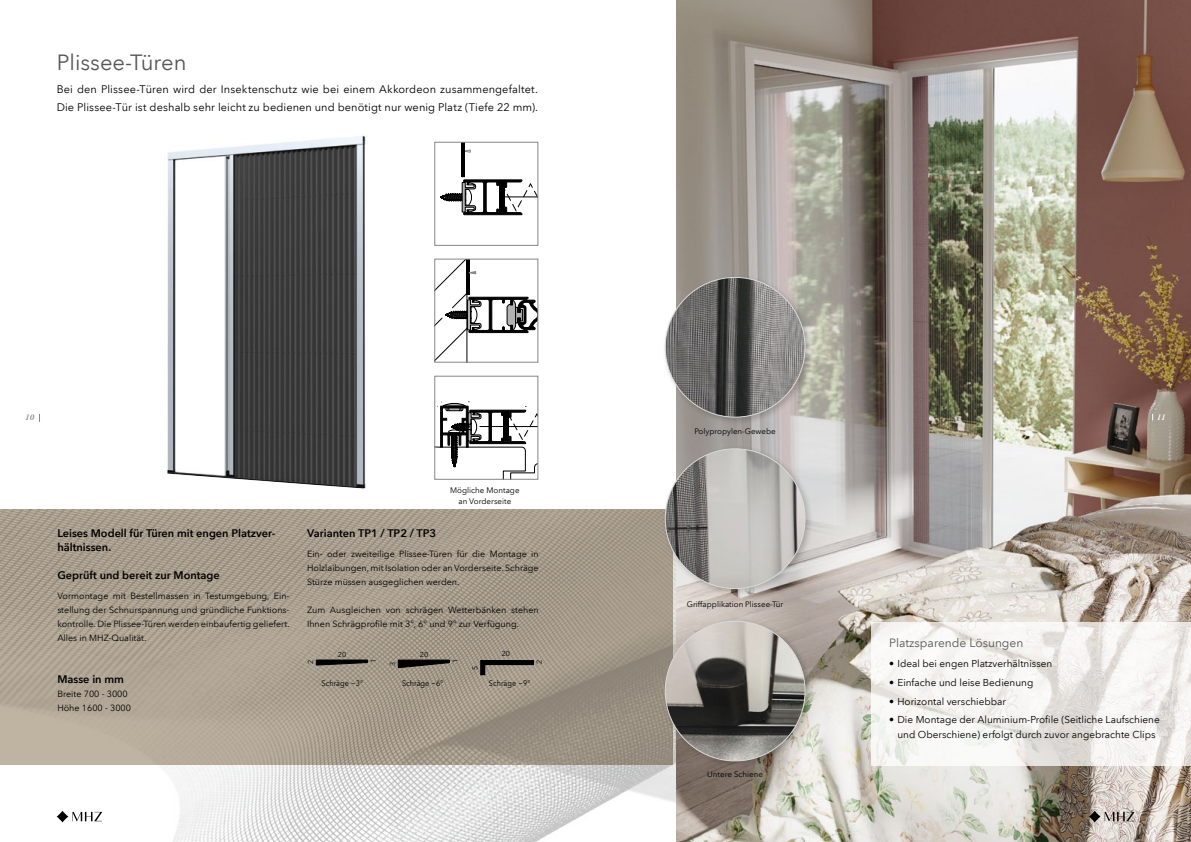
<style>
.page{position:relative;width:1191px;height:842px;background:#fff}
.page>*{position:absolute;margin:0;border:0;box-sizing:border-box;transform-origin:0 0}
.t1{font:22px "Avenir Next LT Com";color:#575756}
.t2{font:12px "Avenir Next LT Com";color:#575756}
.t3{font:11px/18px "Avenir Next LT Com";letter-spacing:.01em;color:#000}
.t4{font:600 11px/14px "Avenir Next LT Com";color:#000}
.t5{font:700 10.8px "Helvetica Neue LT Com";color:#000}
.t6{font:10px/15px "Avenir Next LT Com";color:#000;text-align:center}
.t7{font:9px/14px "Avenir Next LT Com";color:#000;text-align:justify}
.t8{font:italic 600 9px "Garamond Premr Pro";color:#878787}
.t9{font:italic 600 9px "Garamond Premr Pro";color:#fff}
.t10{font:8.1px "Avenir Next LT Com";color:#000;scale:.91 1}
.t11{font:8px/11px "Avenir Next LT Com";color:#000;text-align:center}
.t12{font:7.2px "Avenir Next LT Com";color:#000}
</style>
<div class="page">
<img style="left:56px;top:596px;width:621px;height:246px">
<svg style="left:0;top:510px;width:673px;height:255px;background:#a89d8d"></svg>
<img style="left:677px;top:0;width:514px;height:842px">
<svg style="left:316px;top:660px;width:52px;height:5px"></svg>
<svg style="left:398px;top:660px;width:52px;height:8px"></svg>
<svg style="left:477px;top:657px;width:62px;height:23px"></svg>
<svg style="left:57px;top:811px;width:45px;height:11px"></svg>
<svg style="left:1089px;top:811px;width:45px;height:11px"></svg>
<img style="left:167px;top:135px;width:199px;height:354px">
<svg style="left:871px;top:622px;width:320px;height:143px;fill:#f6f5f3"></svg>
<div style="left:661px;top:445px;width:152px;height:151px;background:#000;opacity:.2"></div>
<img style="left:665px;top:449px;width:140px;height:140px;border-radius:70px">
<hr style="left:1024px;top:259px;width:1px;height:35px;background:#000">
<svg style="left:436px;top:261px;width:100px;height:100px"></svg>
<div style="left:434px;top:259px;width:104px;height:104px;border:1px solid #878787"></div>
<hr style="left:1010px;top:142px;width:1px;height:35px;background:#000">
<hr style="left:461px;top:142px;width:1px;height:35px;background:#000">
<svg style="left:462px;top:150px;width:8px;height:3px"></svg>
<hr style="left:463px;top:142px;width:1px;height:35px;background:#000">
<svg style="left:440px;top:176px;width:96px;height:40px"></svg>
<div style="left:434px;top:142px;width:104px;height:104px;border:1px solid #878787"></div>
<div style="left:661px;top:273px;width:152px;height:152px;background:#000;opacity:.2"></div>
<img style="left:665px;top:277px;width:140px;height:140px;border-radius:70px">
<div style="left:661px;top:617px;width:152px;height:152px;background:#000;opacity:.2"></div>
<img style="left:665px;top:621px;width:140px;height:140px;border-radius:70px">
<svg style="left:436px;top:401px;width:100px;height:77px"></svg>
<svg style="left:680px;top:416px;width:1px;height:22px"></svg>
<div style="left:434px;top:376px;width:104px;height:104px;border:1px solid #878787"></div>
<h1 class="t1" style="left:57px;top:50px;width:131px">Plissee-Türen</h1>
<p class="t3" style="left:57px;top:81px;width:483px">Bei den Plissee-Türen wird der Insektenschutz wie bei einem Akkordeon zusammengefaltet.<br>Die Plissee-Tür ist deshalb sehr leicht zu bedienen und benötigt nur wenig Platz (Tiefe 22 mm).</p>
<p class="t5" style="left:440px;top:102px;width:17px">0.5</p>
<p class="t8" style="left:25px;top:412px;width:10px">10</p>
<p class="t9" style="left:1156px;top:412px;width:10px">11</p>
<p class="t4" style="left:57px;top:526px;width:219px">Leises Modell für Türen mit engen Platzver&shy;hältnissen.</p>
<p class="t4" style="left:57px;top:568px;width:164px">Geprüft und bereit zur Montage</p>
<p class="t7" style="left:57px;top:589px;width:234px">Vormontage mit Bestellmassen in Testumgebung, Ein&shy;stellung der Schnurspannung und gründliche Funktions&shy;kontrolle. Die Plissee-Türen werden einbaufertig geliefert.<br>Alles in MHZ-Qualität.</p>
<p class="t4" style="left:57px;top:672px;width:68px">Masse in mm</p>
<p class="t7" style="left:57px;top:687px;width:75px">Breite 700 - 3000<br>Höhe 1600 - 3000</p>
<p class="t11" style="left:450px;top:485px;width:71px">Mögliche Montage an Vorderseite</p>
<p class="t4" style="left:307px;top:526px;width:131px">Varianten TP1 / TP2 / TP3</p>
<p class="t7" style="left:307px;top:547px;width:233px">Ein- oder zweiteilige Plissee-Türen für die Montage in Holzlaibungen, mit Isolation oder an Vorderseite. Schräge Stürze müssen ausgeglichen werden.</p>
<p class="t7" style="left:307px;top:603px;width:233px">Zum Ausgleichen von schrägen Wetterbänken stehen<br>Ihnen Schrägprofile mit 3°, 6° und 9° zur Verfügung.</p>
<p class="t12" style="left:338px;top:650px;width:10px">20</p>
<p class="t12" style="left:306px;top:664px;width:6px;rotate:-90deg">2</p>
<p class="t12" style="left:369px;top:663px;width:6px;rotate:-90deg">1</p>
<p class="t12" style="left:388px;top:666px;width:6px;rotate:-90deg">3</p>
<p class="t12" style="left:420px;top:650px;width:10px">20</p>
<p class="t12" style="left:451px;top:663px;width:6px;rotate:-90deg">1</p>
<p class="t12" style="left:471px;top:670px;width:6px;rotate:-90deg">5</p>
<p class="t12" style="left:502px;top:650px;width:10px">20</p>
<p class="t12" style="left:535px;top:664px;width:6px;rotate:-90deg">2</p>
<p class="t10" style="left:322px;top:679px;width:47px">Schräge ~3°</p>
<p class="t10" style="left:402px;top:679px;width:47px">Schräge ~6°</p>
<p class="t10" style="left:489px;top:679px;width:47px">Schräge ~9°</p>
<p class="t11" style="left:694px;top:425px;width:83px">Polypropylen-Gewebe</p>
<p class="t11" style="left:687px;top:598px;width:98px">Griffapplikation Plissee-Tür</p>
<p class="t11" style="left:707px;top:769px;width:57px">Untere Schiene</p>
<h2 class="t2" style="left:889px;top:635px;width:136px">Platzsparende Lösungen</h2>
<p class="t6" style="left:889px;top:656px;width:165px">• Ideal bei engen Platzverhältnissen</p>
<p class="t6" style="left:889px;top:675px;width:146px">• Einfache und leise Bedienung</p>
<p class="t6" style="left:889px;top:694px;width:118px">• Horizontal verschiebbar</p>
<p class="t6" style="left:889px;top:712px;width:272px">• Die Montage der Aluminium-Profile (Seitliche Laufschiene und Oberschiene) erfolgt durch zuvor angebrachte Clips</p>
</div>
